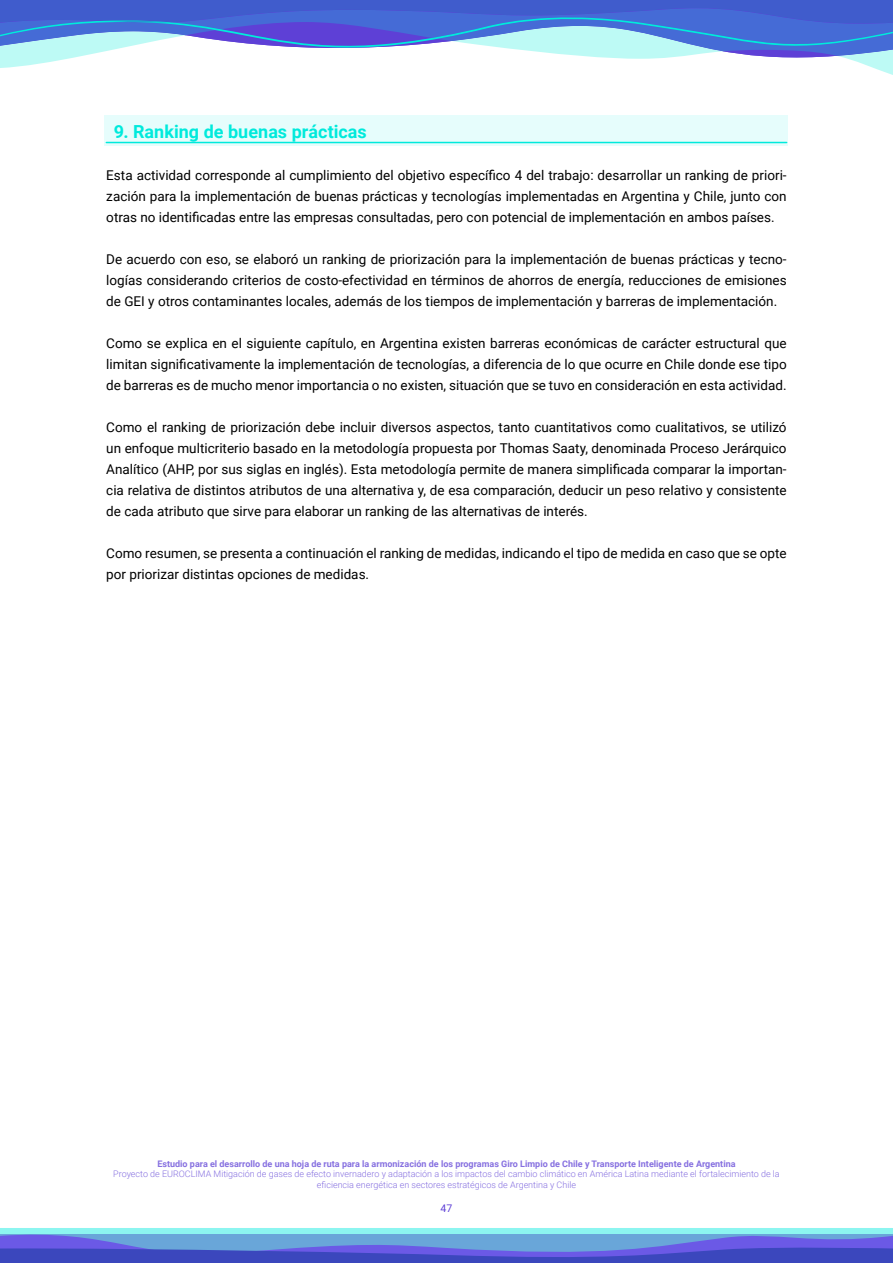
<style>
.page{position:relative;width:893px;height:1263px;background:#fff}
.page>*{position:absolute;margin:0;border:0;box-sizing:border-box;transform-origin:0 0}
.t1{font:700 18px "Roboto";color:#00eadc}
.t2{font:13.5px/21px "Roboto";color:#000;text-align:justify}
.t3{font:10.5px "Roboto";color:#5e40d6}
.t4{font:300 9px/10.5px "Roboto";color:#8670e0;text-align:center}
.t5{font:700 9px "Roboto";color:#8670e0}
</style>
<div class="page">
<svg style="left:0;top:0;width:893px;height:75px"></svg>
<svg style="left:0;top:1228px;width:893px;height:35px;background:#6085d6"></svg>
<div style="left:105px;top:116px;width:683px;height:30px;background:#e6fdfc"></div>
<hr style="left:106px;top:142px;width:681px;height:1px;background:#00eadc">
<h1 class="t1" style="left:114px;top:119px;width:254px">9. Ranking de buenas prácticas</h1>
<p class="t2" style="left:106px;top:164px;width:682px">Esta actividad corresponde al cumplimiento del objetivo específico 4 del trabajo: desarrollar un ranking de priori&shy;zación para la implementación de buenas prácticas y tecnologías implementadas en Argentina y Chile, junto con otras no identificadas entre las empresas consultadas, pero con potencial de implementación en ambos países.</p>
<p class="t2" style="left:106px;top:248px;width:682px">De acuerdo con eso, se elaboró un ranking de priorización para la implementación de buenas prácticas y tecno&shy;logías considerando criterios de costo-efectividad en términos de ahorros de energía, reducciones de emisiones de GEI y otros contaminantes locales, además de los tiempos de implementación y barreras de implementación.</p>
<p class="t2" style="left:106px;top:332px;width:682px">Como se explica en el siguiente capítulo, en Argentina existen barreras económicas de carácter estructural que limitan significativamente la implementación de tecnologías, a diferencia de lo que ocurre en Chile donde ese tipo de barreras es de mucho menor importancia o no existen, situación que se tuvo en consideración en esta actividad.</p>
<p class="t2" style="left:106px;top:416px;width:682px">Como el ranking de priorización debe incluir diversos aspectos, tanto cuantitativos como cualitativos, se utilizó un enfoque multicriterio basado en la metodología propuesta por Thomas Saaty, denominada Proceso Jerárquico Analítico (AHP, por sus siglas en inglés). Esta metodología permite de manera simplificada comparar la importan&shy;cia relativa de distintos atributos de una alternativa y, de esa comparación, deducir un peso relativo y consistente de cada atributo que sirve para elaborar un ranking de las alternativas de interés.</p>
<p class="t2" style="left:106px;top:542px;width:682px">Como resumen, se presenta a continuación el ranking de medidas, indicando el tipo de medida en caso que se opte por priorizar distintas opciones de medidas.</p>
<p class="t5" style="left:157px;top:1157px;width:580px">Estudio para el desarrollo de una hoja de ruta para la armonización de los programas Giro Limpio de Chile y Transporte Inteligente de Argentina</p>
<p class="t4" style="left:113px;top:1168px;width:668px">Proyecto de EUROCLIMA Mitigación de gases de efecto invernadero y adaptación a los impactos del cambio climático en América Latina mediante el fortalecimiento de la eficiencia energética en sectores estratégicos de Argentina y Chile</p>
<p class="t3" style="left:441px;top:1201px;width:13px">47</p>
</div>
